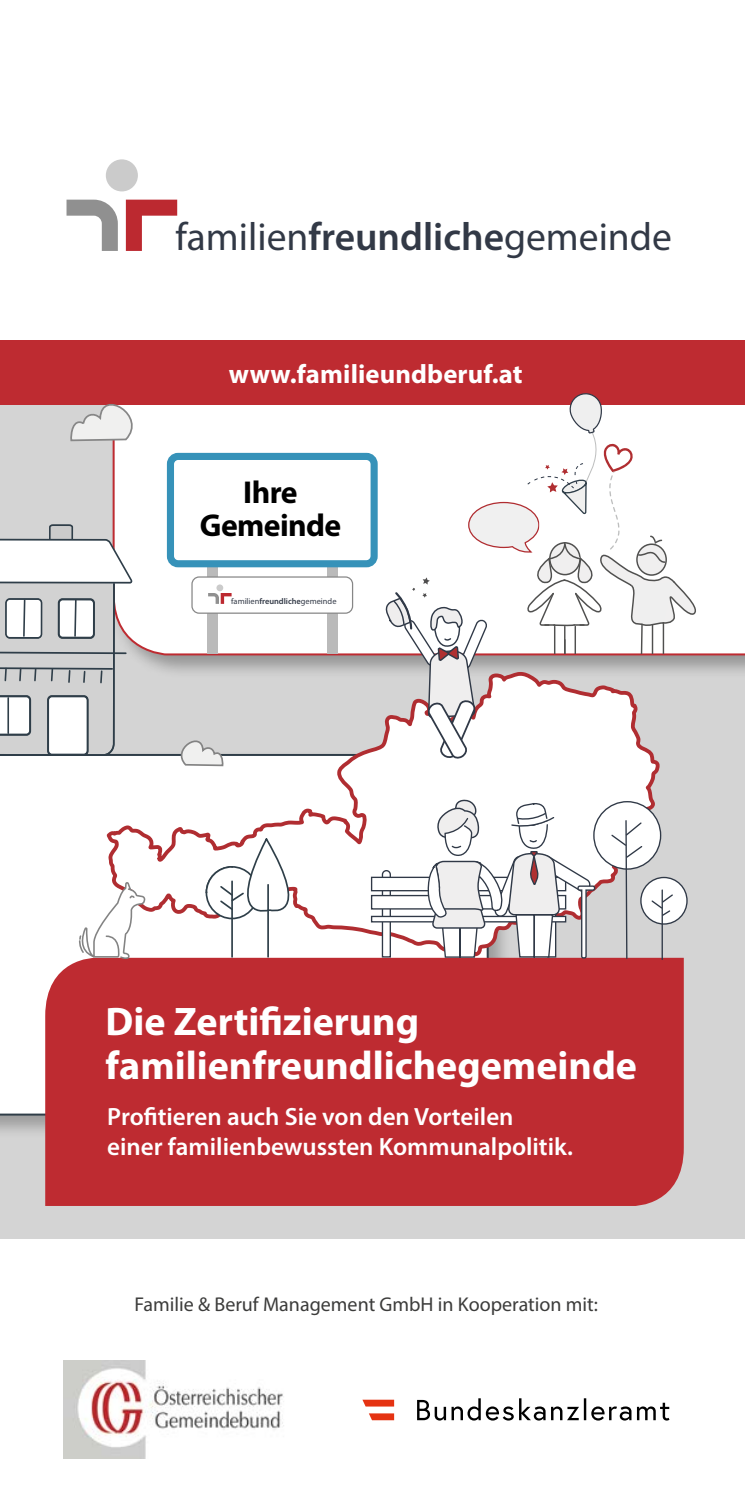
<style>
.page{position:relative;width:745px;height:1489px;background:#fff}
.page>*{position:absolute;margin:0;border:0;box-sizing:border-box;transform-origin:0 0}
.t1{font:700 40px/44px "Myriad Pro";color:#fff}
.t2{font:39.5px "Myriad Pro";color:#323946}
.t3{font:700 31.75px/32.8px "Myriad Pro";letter-spacing:-.02em;color:#000;text-align:center}
.t4{font:700 26.75px "Myriad Pro";letter-spacing:.005em;color:#fff}
.t5{font:600 25px/30px "Myriad Pro";color:#fff}
.t6{font:20px "Myriad Pro";color:#3c3c3b}
.t7{font:8.25px "Myriad Pro";color:#323946}
.s1{font-weight:600}
</style>
<div class="page">
<div style="left:0;top:389px;width:744px;height:849px;background:#d4d4d4"></div>
<div style="left:109px;top:391px;width:635px;height:288px;background:#000;opacity:.3"></div>
<div style="left:111px;top:405px;width:633px;height:251px;background:#fff"></div>
<div style="left:0;top:765px;width:103px;height:351px;background:#fff"></div>
<div style="left:45px;top:957px;width:638px;height:248px;background:#be2b31"></div>
<div style="left:0;top:340px;width:744px;height:65px;background:#be2b31"></div>
<svg style="left:0;top:523px;width:133px;height:242px"></svg>
<svg style="left:70px;top:404px;width:78px;height:38px"></svg>
<div style="left:106px;top:159px;width:32px;height:32px;background:#cbcbcb;border-radius:50%"></div>
<svg style="left:126px;top:200px;width:51px;height:51px"></svg>
<svg style="left:66px;top:200px;width:52px;height:51px"></svg>
<svg style="left:103px;top:669px;width:560px;height:299px"></svg>
<svg style="left:78px;top:840px;width:69px;height:128px"></svg>
<div style="left:640px;top:877px;width:46px;height:47px;background:#fff;border-radius:50%"></div>
<div style="left:639px;top:876px;width:48px;height:48px;border:1px solid #303947;border-radius:50%"></div>
<svg style="left:381px;top:869px;width:10px;height:89px"></svg>
<div style="left:371px;top:877px;width:194px;height:13px;background:#fff"></div>
<div style="left:370px;top:876px;width:196px;height:15px;border:1px solid #303947"></div>
<div style="left:371px;top:895px;width:194px;height:13px;background:#fff"></div>
<div style="left:370px;top:894px;width:196px;height:15px;border:1px solid #303947"></div>
<svg style="left:372px;top:917px;width:53px;height:3px"></svg>
<div style="left:370px;top:915px;width:196px;height:7px;border:1px solid #303947"></div>
<svg style="left:425px;top:797px;width:170px;height:162px"></svg>
<hr style="left:661px;top:890px;width:1px;height:69px;background:#303947">
<svg style="left:651px;top:893px;width:22px;height:24px"></svg>
<div style="left:593px;top:801px;width:67px;height:68px;background:#fff;border-radius:50%"></div>
<div style="left:593px;top:801px;width:68px;height:68px;border:1px solid #303947;border-radius:50%"></div>
<svg style="left:609px;top:820px;width:34px;height:139px"></svg>
<svg style="left:383px;top:393px;width:317px;height:368px"></svg>
<hr style="left:231px;top:881px;width:2px;height:75px;background:#2f3f49">
<svg style="left:204px;top:836px;width:109px;height:86px"></svg>
<hr style="left:267px;top:884px;width:2px;height:72px;background:#2f3f49">
<div style="left:207px;top:563px;width:10px;height:90px;background:#bababa"></div>
<div style="left:327px;top:563px;width:10px;height:90px;background:#bababa"></div>
<div style="left:170px;top:456px;width:204px;height:107px;background:#fff;border-radius:8px"></div>
<div style="left:167px;top:453px;width:210px;height:114px;border:7px solid #3692b9;border-radius:8px"></div>
<div style="left:192px;top:577px;width:160px;height:36px;background:#fff;border-radius:7px"></div>
<div style="left:191px;top:576px;width:162px;height:37px;border:1px solid #878787;border-radius:7px"></div>
<div style="left:216px;top:584px;width:7px;height:7px;background:#cbcbcb;border-radius:50%"></div>
<svg style="left:208px;top:593px;width:23px;height:11px"></svg>
<svg style="left:417px;top:1398px;width:252px;height:22px"></svg>
<svg style="left:362px;top:1399px;width:32px;height:7px"></svg>
<svg style="left:369px;top:1413px;width:25px;height:6px"></svg>
<img style="left:63px;top:1360px;width:221px;height:98px">
<p class="t2" style="left:175px;top:212px;width:497px">familien<span class="s1">freundliche</span>gemeinde</p>
<p class="t4" style="left:229px;top:357px;width:295px">www.familieundberuf.at</p>
<p class="t3" style="left:200px;top:475px;width:143px">Ihre<br>Gemeinde</p>
<p class="t7" style="left:231px;top:596px;width:107px">familien<span class="s1">freundliche</span>gemeinde</p>
<p class="t1" style="left:105px;top:997px;width:532px">Die Zertifizierung familienfreundlichegemeinde</p>
<p class="t5" style="left:107px;top:1100px;width:467px">Profitieren auch Sie von den Vorteilen einer familienbewussten Kommunalpolitik.</p>
<p class="t6" style="left:134px;top:1292px;width:464px">Familie &amp; Beruf Management GmbH in Kooperation mit:</p>
</div>
